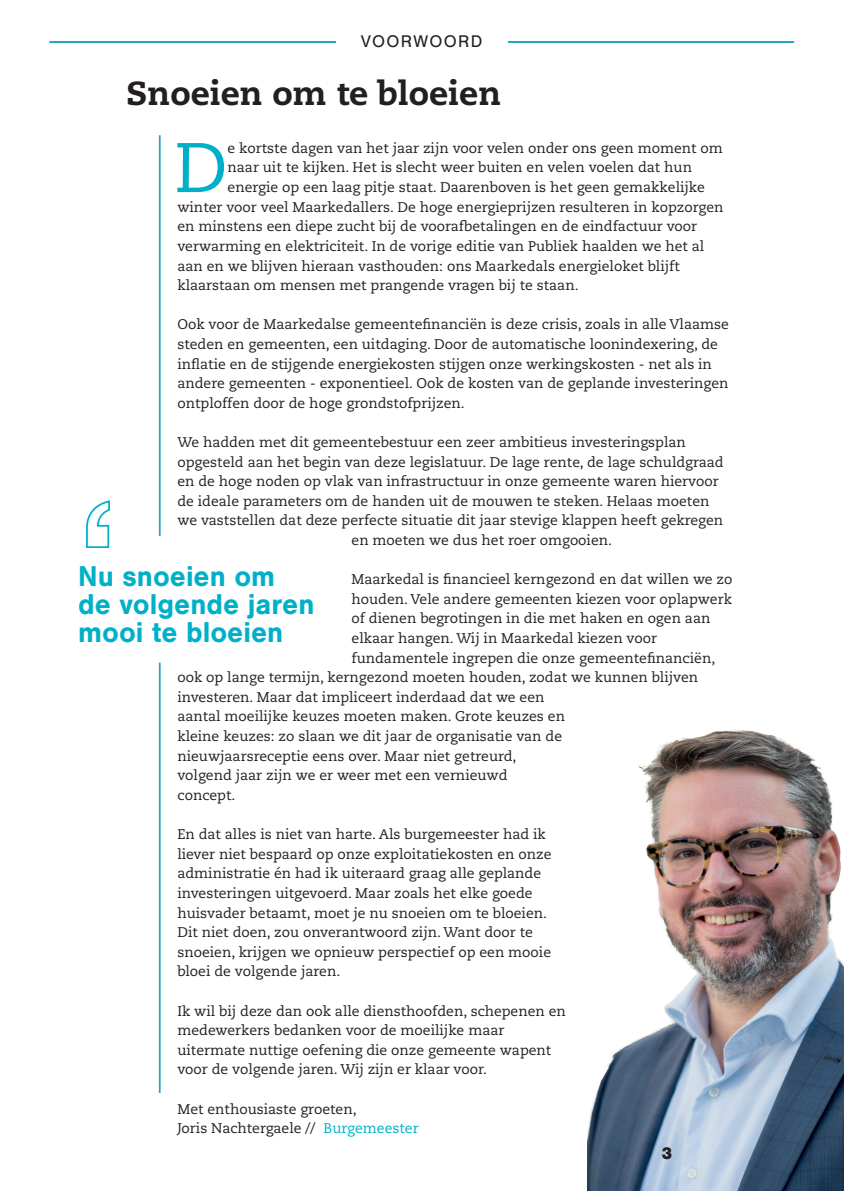
<style>
.page{position:relative;width:844px;height:1191px;background:#fff}
.page>*{position:absolute;margin:0;border:0;box-sizing:border-box;transform-origin:0 0}
.t1{font:70px "Caecilia LT Std";color:#00b0c8}
.t2{font:800 33.25px "Caecilia LT Std";color:#231f20}
.t3{font:700 29.75px/28px "Nimbus San";color:#00b0c8;scale:.96 1}
.t4{font:17.5px "Nimbus San";letter-spacing:.075em;color:#231f20}
.t5{font:900 17.5px "Nimbus San";color:#231f20}
.t6{font:14px/19.6px "Caecilia LT Std";color:#231f20}
.s1{color:#00b0c8}
</style>
<div class="page">
<img style="left:587px;top:729px;width:256px;height:462px">
<hr style="left:50px;top:41px;width:744px;height:2px;background:#22a6be">
<hr style="left:159px;top:662px;width:1px;height:431px;background:#22a6be">
<hr style="left:49px;top:41px;width:744px;height:2px;background:#22a6be">
<div style="left:336px;top:36px;width:171px;height:26px;background:#fff"></div>
<svg style="left:86px;top:500px;width:24px;height:48px"></svg>
<hr style="left:159px;top:135px;width:1px;height:401px;background:#22a6be">
<p class="t4" style="left:360px;top:32px;width:123px">VOORWOORD</p>
<h2 class="t2" style="left:126px;top:73px;width:376px">Snoeien om te bloeien</h2>
<h1 class="t1" style="left:174px;top:127px;width:55px">D</h1>
<p class="t6" style="left:227px;top:138px;width:496px">e kortste dagen van het jaar zijn voor velen onder ons geen moment om</p>
<p class="t6" style="left:227px;top:158px;width:466px">naar uit te kijken. Het is slecht weer buiten en velen voelen dat hun</p>
<p class="t6" style="left:227px;top:178px;width:479px">energie op een laag pitje staat. Daarenboven is het geen gemakkelijke</p>
<p class="t6" style="left:177px;top:197px;width:547px">winter voor veel Maarkedallers. De hoge energieprijzen resulteren in kopzorgen</p>
<p class="t6" style="left:177px;top:217px;width:521px">en minstens een diepe zucht bij de voorafbetalingen en de eindfactuur voor</p>
<p class="t6" style="left:177px;top:236px;width:528px">verwarming en elektriciteit. In de vorige editie van Publiek haalden we het al</p>
<p class="t6" style="left:177px;top:256px;width:503px">aan en we blijven hieraan vasthouden: ons Maarkedals energieloket blijft</p>
<p class="t6" style="left:177px;top:276px;width:402px">klaarstaan om mensen met prangende vragen bij te staan.</p>
<p class="t6" style="left:177px;top:315px;width:553px">Ook voor de Maarkedalse gemeentefinanciën is deze crisis, zoals in alle Vlaamse steden en gemeenten, een uitdaging. Door de automatische loonindexering, de inflatie en de stijgende energiekosten stijgen onze werkingskosten - net als in andere gemeenten - exponentieel. Ook de kosten van de geplande investeringen ontploffen door de hoge grondstofprijzen.</p>
<p class="t6" style="left:177px;top:432px;width:510px">We hadden met dit gemeentebestuur een zeer ambitieus investeringsplan</p>
<p class="t6" style="left:177px;top:452px;width:547px">opgesteld aan het begin van deze legislatuur. De lage rente, de lage schuldgraad</p>
<p class="t6" style="left:177px;top:472px;width:542px">en de hoge noden op vlak van infrastructuur in onze gemeente waren hiervoor</p>
<p class="t6" style="left:177px;top:491px;width:533px">de ideale parameters om de handen uit de mouwen te steken. Helaas moeten</p>
<p class="t6" style="left:177px;top:511px;width:547px">we vaststellen dat deze perfecte situatie dit jaar stevige klappen heeft gekregen</p>
<p class="t6" style="left:351px;top:530px;width:262px">en moeten we dus het roer omgooien.</p>
<p class="t6" style="left:351px;top:570px;width:382px">Maarkedal is financieel kerngezond en dat willen we zo</p>
<p class="t6" style="left:351px;top:589px;width:382px">houden. Vele andere gemeenten kiezen voor oplapwerk</p>
<p class="t6" style="left:351px;top:609px;width:360px">of dienen begrotingen in die met haken en ogen aan</p>
<p class="t6" style="left:351px;top:628px;width:307px">elkaar hangen. Wij in Maarkedal kiezen voor</p>
<p class="t6" style="left:351px;top:648px;width:365px">fundamentele ingrepen die onze gemeentefinanciën,</p>
<p class="t6" style="left:177px;top:668px;width:522px">ook op lange termijn, kerngezond moeten houden, zodat we kunnen blijven</p>
<p class="t6" style="left:177px;top:687px;width:368px">investeren. Maar dat impliceert inderdaad dat we een</p>
<p class="t6" style="left:177px;top:707px;width:389px">aantal moeilijke keuzes moeten maken. Grote keuzes en</p>
<p class="t6" style="left:177px;top:726px;width:386px">kleine keuzes: zo slaan we dit jaar de organisatie van de</p>
<p class="t6" style="left:177px;top:746px;width:340px">nieuwjaarsreceptie eens over. Maar niet getreurd,</p>
<p class="t6" style="left:177px;top:766px;width:331px">volgend jaar zijn we er weer met een vernieuwd</p>
<p class="t6" style="left:177px;top:785px;width:59px">concept.</p>
<p class="t6" style="left:177px;top:824px;width:375px">En dat alles is niet van harte. Als burgemeester had ik liever niet bespaard op onze exploitatiekosten en onze administratie én had ik uiteraard graag alle geplande investeringen uitgevoerd. Maar zoals het elke goede huisvader betaamt, moet je nu snoeien om te bloeien.<br>Dit niet doen, zou onverantwoord zijn. Want door te snoeien, krijgen we opnieuw perspectief op een mooie bloei de volgende jaren.</p>
<p class="t6" style="left:177px;top:1001px;width:390px">Ik wil bij deze dan ook alle diensthoofden, schepenen en medewerkers bedanken voor de moeilijke maar uitermate nuttige oefening die onze gemeente wapent voor de volgende jaren. Wij zijn er klaar voor.</p>
<p class="t6" style="left:177px;top:1099px;width:243px">Met enthousiaste groeten,<br>Joris Nachtergaele // <span class="s1">Burgemeester</span></p>
<h3 class="t3" style="left:78px;top:562px;width:248px">Nu snoeien om de volgende jaren mooi te bloeien</h3>
<p class="t5" style="left:660px;top:1143px;width:13px">3</p>
</div>
